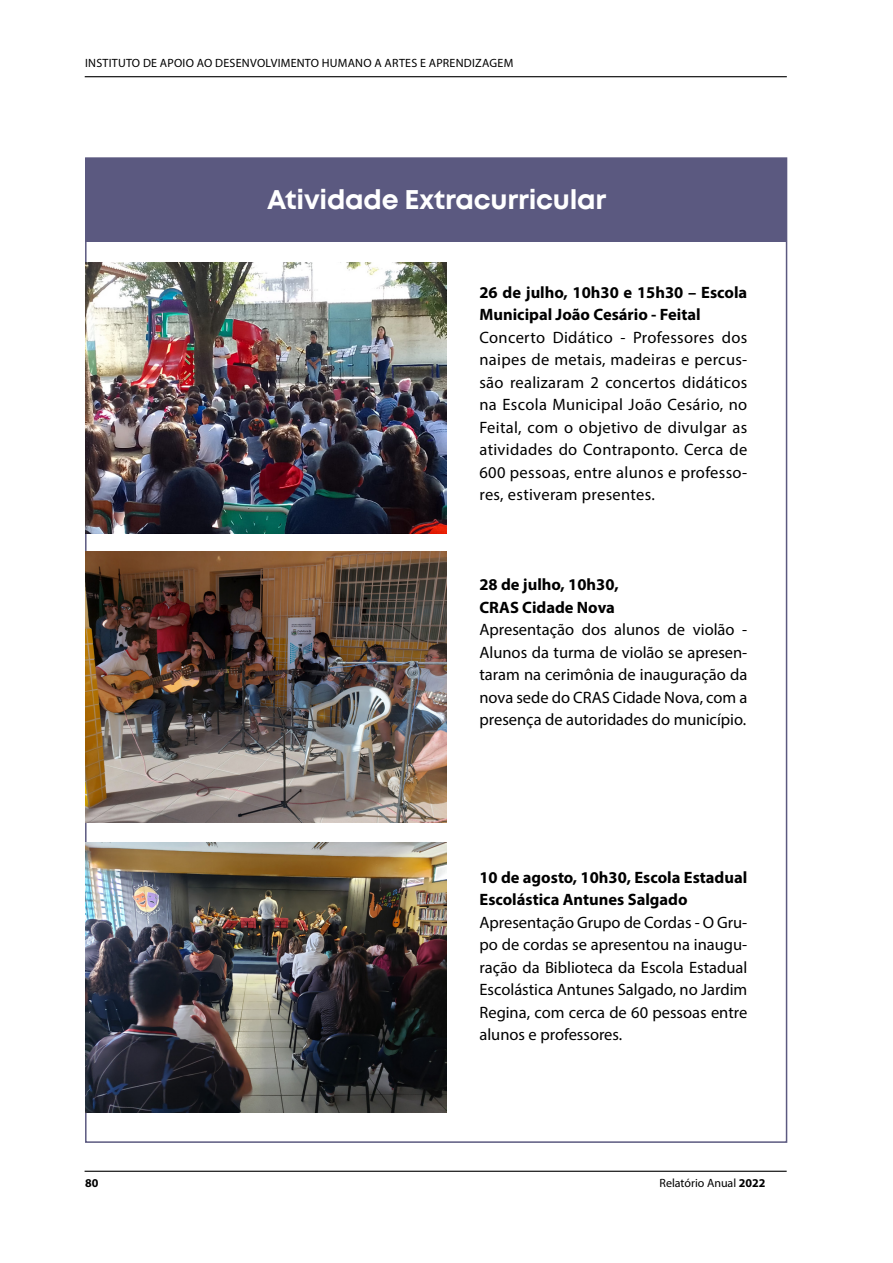
<style>
.page{position:relative;width:893px;height:1263px;background:#fff}
.page>*{position:absolute;margin:0;border:0;box-sizing:border-box;transform-origin:0 0}
.t1{font:700 27px "Mont";letter-spacing:-.01em;color:#fff}
.t2{font:16.5px/22.5px "Myriad Pro";color:#000;text-align:justify}
.t3{font:700 16.5px/22.5px "Myriad Pro";color:#000}
.t4{font:12px "Myriad Pro";letter-spacing:.02em;color:#000}
.t5{font:12px "Myriad Pro";color:#000}
.t6{font:700 12px "Myriad Pro";color:#000}
.s1{font-weight:700}
</style>
<div class="page">
<hr style="left:85px;top:76px;width:702px;height:1px;background:#000">
<hr style="left:85px;top:1171px;width:702px;height:1px;background:#000">
<div style="left:85px;top:157px;width:702px;height:986px;background:#fff;border:2px solid #5b5980"></div>
<div style="left:85px;top:158px;width:701px;height:83px;background:#5b5980"></div>
<img style="left:85px;top:842px;width:361px;height:271px">
<img style="left:85px;top:552px;width:361px;height:270px">
<img style="left:85px;top:263px;width:361px;height:270px">
<p class="t4" style="left:85px;top:55px;width:430px">INSTITUTO DE APOIO AO DESENVOLVIMENTO HUMANO A ARTES E APRENDIZAGEM</p>
<h1 class="t1" style="left:267px;top:182px;width:341px">Atividade Extracurricular</h1>
<p class="t3" style="left:479px;top:280px;width:269px">26 de julho, 10h30 e 15h30 – Escola<br>Municipal João Cesário - Feital</p>
<p class="t2" style="left:479px;top:326px;width:269px">Concerto Didático - Professores dos naipes de metais, madeiras e percus&shy;são realizaram 2 concertos didáticos na Escola Municipal João Cesário, no Feital, com o objetivo de divulgar as atividades do Contraponto. Cerca de 600 pessoas, entre alunos e professo&shy;res, estiveram presentes.</p>
<p class="t3" style="left:479px;top:573px;width:141px">28 de julho, 10h30,<br>CRAS Cidade Nova</p>
<p class="t2" style="left:479px;top:618px;width:269px">Apresentação dos alunos de violão - Alunos da turma de violão se apresen&shy;taram na cerimônia de inauguração da nova sede do CRAS Cidade Nova, com a presença de autoridades do município.</p>
<p class="t3" style="left:479px;top:865px;width:269px">10 de agosto, 10h30, Escola Estadual<br>Escolástica Antunes Salgado</p>
<p class="t2" style="left:479px;top:911px;width:269px">Apresentação Grupo de Cordas - O Gru&shy;po de cordas se apresentou na inaugu&shy;ração da Biblioteca da Escola Estadual Escolástica Antunes Salgado, no Jardim Regina, com cerca de 60 pessoas entre alunos e professores.</p>
<p class="t6" style="left:85px;top:1175px;width:15px">80</p>
<p class="t5" style="left:659px;top:1175px;width:107px">Relatório Anual <span class="s1">2022</span></p>
</div>
